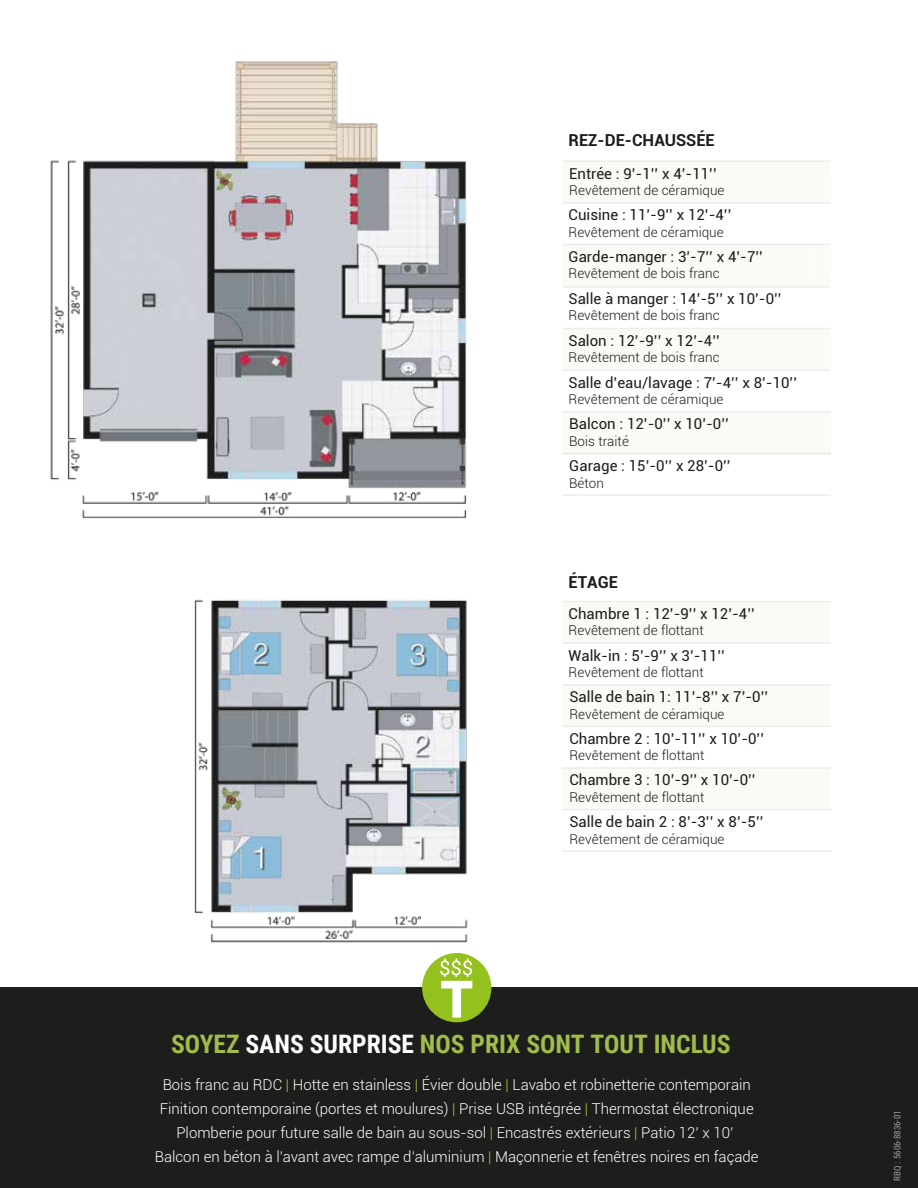
<style>
.page{position:relative;width:918px;height:1188px;background:#fff}
.page>*{position:absolute;margin:0;border:0;box-sizing:border-box;transform-origin:0 0}
.t1{font:700 25.5px "Roboto Condensed";color:#9fbd48}
.t2{font:700 16.5px "Roboto";color:#1d1d1b}
.t3{font:15px "Roboto";color:#1d1d1b}
.t4{font:300 15px/24px "Roboto";color:#fff;text-align:center}
.t5{font:300 13.5px "Roboto";color:#1d1d1b}
.t6{font:9px "Roboto Condensed";color:#9d9d9c}
.s1{color:#fff}
.s2{color:#9fbd48}
</style>
<div class="page">
<div style="left:562px;top:768px;width:269px;height:25px;background:#f9fbf4"></div>
<div style="left:562px;top:710px;width:269px;height:16px;background:#f9fbf4"></div>
<div style="left:562px;top:685px;width:269px;height:25px;background:#f9fbf4"></div>
<div style="left:562px;top:626px;width:269px;height:17px;background:#f9fbf4"></div>
<div style="left:562px;top:601px;width:269px;height:25px;background:#f9fbf4"></div>
<hr style="left:562px;top:601px;width:269px;height:1px;background:#ededed">
<hr style="left:562px;top:642px;width:269px;height:2px;background:#ededed">
<hr style="left:562px;top:767px;width:269px;height:2px;background:#ededed">
<hr style="left:562px;top:684px;width:269px;height:2px;background:#ededed">
<hr style="left:562px;top:726px;width:269px;height:1px;background:#ededed">
<div style="left:562px;top:793px;width:269px;height:17px;background:#f9fbf4"></div>
<hr style="left:562px;top:809px;width:270px;height:1px;background:#ededed">
<hr style="left:562px;top:850px;width:270px;height:2px;background:#ededed">
<svg style="left:562px;top:162px;width:269px;height:291px;fill:#f9fbf4"></svg>
<hr style="left:562px;top:161px;width:269px;height:1px;background:#ededed">
<hr style="left:562px;top:202px;width:269px;height:2px;background:#ededed">
<hr style="left:562px;top:328px;width:269px;height:1px;background:#ededed">
<hr style="left:562px;top:369px;width:269px;height:2px;background:#ededed">
<hr style="left:562px;top:411px;width:269px;height:2px;background:#ededed">
<hr style="left:815px;top:245px;width:2px;height:24px;background:#fff">
<svg style="left:815px;top:269px;width:2px;height:17px"></svg>
<hr style="left:563px;top:286px;width:267px;height:2px;background:#ededed">
<hr style="left:563px;top:244px;width:267px;height:1px;background:#ededed">
<hr style="left:562px;top:453px;width:269px;height:1px;background:#ededed">
<hr style="left:562px;top:494px;width:269px;height:2px;background:#ededed">
<div style="left:0;top:987px;width:918px;height:201px;background:#1d1d1b"></div>
<div style="left:422px;top:953px;width:69px;height:69px;background:#95c11f;border-radius:50%"></div>
<svg style="left:441px;top:980px;width:31px;height:38px"></svg>
<img style="left:194px;top:599px;width:296px;height:379px">
<img style="left:50px;top:61px;width:417px;height:458px">
<p class="t2" style="left:569px;top:128px;width:148px">REZ-DE-CHAUSSÉE</p>
<p class="t3" style="left:569px;top:163px;width:149px">Entrée : 9’-1’’ x 4’-11’’</p>
<p class="t5" style="left:569px;top:181px;width:157px">Revêtement de céramique</p>
<p class="t3" style="left:569px;top:205px;width:164px">Cuisine : 11’-9’’ x 12’-4’’</p>
<p class="t5" style="left:569px;top:223px;width:157px">Revêtement de céramique</p>
<p class="t3" style="left:569px;top:246px;width:196px">Garde-manger : 3’-7’’ x 4’-7’’</p>
<p class="t5" style="left:569px;top:264px;width:153px">Revêtement de bois franc</p>
<p class="t3" style="left:569px;top:288px;width:215px">Salle à manger : 14’-5’’ x 10’-0’’</p>
<p class="t5" style="left:569px;top:306px;width:153px">Revêtement de bois franc</p>
<p class="t3" style="left:569px;top:330px;width:153px">Salon : 12’-9’’ x 12’-4’’</p>
<p class="t5" style="left:569px;top:348px;width:153px">Revêtement de bois franc</p>
<p class="t3" style="left:569px;top:372px;width:230px">Salle d’eau/lavage : 7’-4’’ x 8’-10’’</p>
<p class="t5" style="left:569px;top:390px;width:157px">Revêtement de céramique</p>
<p class="t3" style="left:569px;top:414px;width:161px">Balcon : 12’-0’’ x 10’-0’’</p>
<p class="t5" style="left:569px;top:432px;width:61px">Bois traité</p>
<p class="t3" style="left:569px;top:455px;width:163px">Garage : 15’-0’’ x 28’-0’’</p>
<p class="t5" style="left:569px;top:474px;width:36px">Béton</p>
<p class="t2" style="left:569px;top:570px;width:51px">ÉTAGE</p>
<p class="t3" style="left:569px;top:603px;width:188px">Chambre 1 : 12’-9’’ x 12’-4’’</p>
<p class="t5" style="left:569px;top:621px;width:137px">Revêtement de flottant</p>
<p class="t3" style="left:569px;top:645px;width:158px">Walk-in : 5’-9’’ x 3’-11’’</p>
<p class="t5" style="left:569px;top:663px;width:137px">Revêtement de flottant</p>
<p class="t3" style="left:569px;top:686px;width:200px">Salle de bain 1: 11’-8’’ x 7’-0’’</p>
<p class="t5" style="left:569px;top:705px;width:157px">Revêtement de céramique</p>
<p class="t3" style="left:569px;top:728px;width:196px">Chambre 2 : 10’-11’’ x 10’-0’’</p>
<p class="t5" style="left:569px;top:746px;width:137px">Revêtement de flottant</p>
<p class="t3" style="left:569px;top:769px;width:188px">Chambre 3 : 10’-9’’ x 10’-0’’</p>
<p class="t5" style="left:569px;top:788px;width:137px">Revêtement de flottant</p>
<p class="t3" style="left:569px;top:811px;width:196px">Salle de bain 2 : 8’-3’’ x 8’-5’’</p>
<p class="t5" style="left:569px;top:829px;width:157px">Revêtement de céramique</p>
<h1 class="t1" style="left:171px;top:1026px;width:561px">SOYEZ <span class="s1">SANS SURPRISE</span> NOS PRIX SONT TOUT INCLUS</h1>
<p class="t4" style="left:155px;top:1072px;width:605px">Bois franc au RDC <span class="s2">|</span> Hotte en stainless <span class="s2">|</span> Évier double <span class="s2">|</span> Lavabo et robinetterie contemporain Finition contemporaine (portes et moulures) <span class="s2">|</span> Prise USB intégrée <span class="s2">|</span> Thermostat électronique Plomberie pour future salle de bain au sous-sol <span class="s2">|</span> Encastrés extérieurs <span class="s2">|</span> Patio 12’ x 10’ Balcon en béton à l’avant avec rampe d’aluminium <span class="s2">|</span> Maçonnerie et fenêtres noires en façade</p>
<p class="t6" style="left:891px;top:1181px;width:72px;rotate:-90deg">RBQ : 5606-8836-01</p>
</div>
